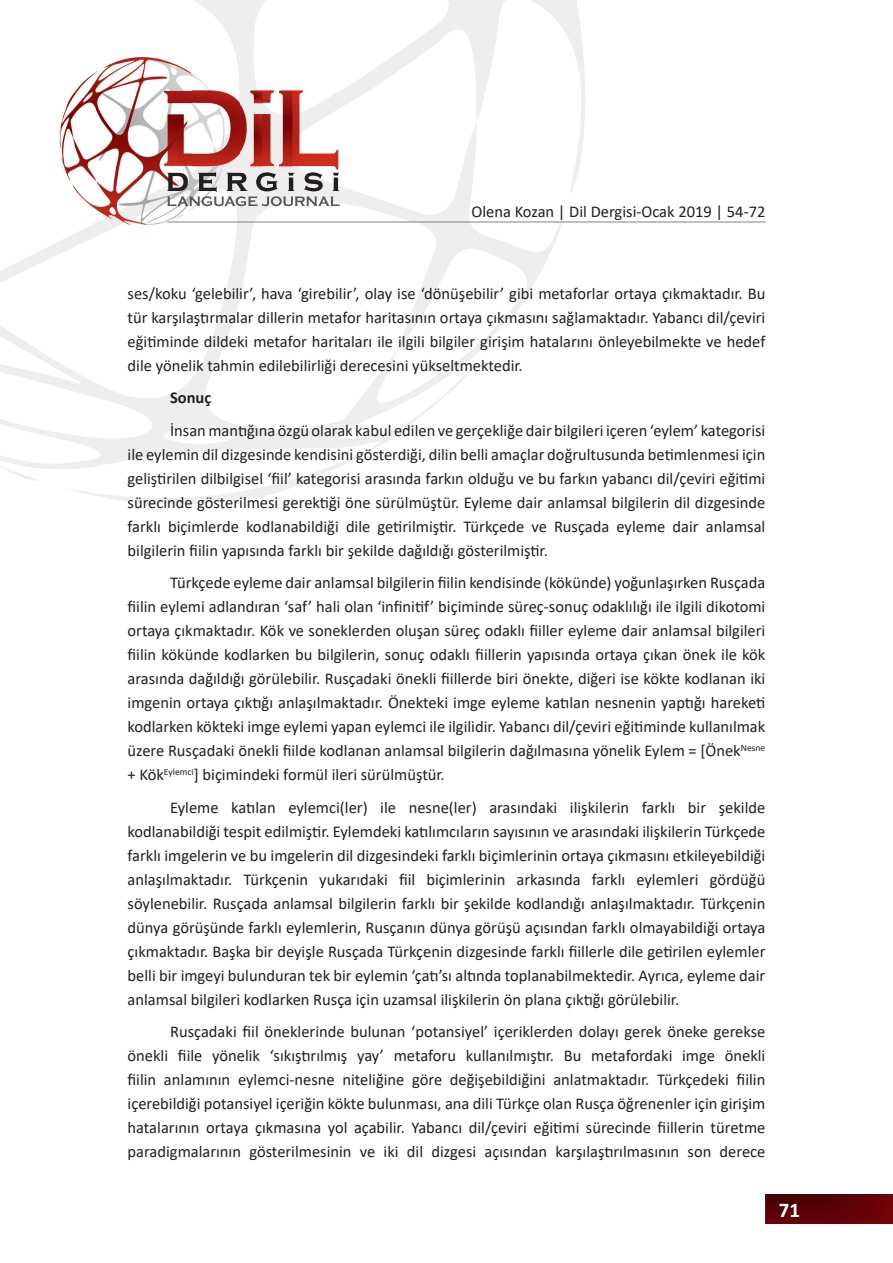
<style>
.page{position:relative;width:893px;height:1263px;background:#fff}
.page>*{position:absolute;margin:0;border:0;box-sizing:border-box;transform-origin:0 0}
.t1{font:700 21px "Calibri";color:#fff}
.t2{font:16.5px/24px "Calibri";color:#231f20;text-align:justify}
.t3{font:700 16.5px "Calibri";color:#231f20}
</style>
<div class="page">
<svg style="left:0;top:0;width:585px;height:504px"></svg>
<img style="left:192px;top:58px;width:35px;height:167px">
<img style="left:192px;top:91px;width:146px;height:79px">
<img style="left:279px;top:91px;width:13px;height:75px">
<img style="left:250px;top:114px;width:12px;height:52px">
<svg style="left:250px;top:91px;width:12px;height:13px"></svg>
<img style="left:192px;top:91px;width:47px;height:75px">
<img style="left:60px;top:57px;width:132px;height:168px">
<svg style="left:167px;top:172px;width:173px;height:34px;background:#b3b2b3"></svg>
<hr style="left:167px;top:222px;width:598px;height:1px;background:#808285">
<img style="left:765px;top:1194px;width:128px;height:30px">
<p class="t2" style="left:471px;top:200px;width:295px">Olena Kozan | Dil Dergisi-Ocak 2019 | 54-72</p>
<p class="t2" style="left:128px;top:281px;width:639px">ses/koku ‘gelebilir’, hava ‘girebilir’, olay ise ‘dönüşebilir’ gibi metaforlar ortaya çıkmaktadır. Bu tür karşılaştırmalar dillerin metafor haritasının ortaya çıkmasını sağlamaktadır. Yabancı dil/çeviri eğitiminde dildeki metafor haritaları ile ilgili bilgiler girişim hatalarını önleyebilmekte ve hedef dile yönelik tahmin edilebilirliği derecesini yükseltmektedir.</p>
<p class="t3" style="left:170px;top:386px;width:43px">Sonuç</p>
<p class="t2" style="left:128px;top:418px;width:639px;text-indent:43px">İnsan mantığına özgü olarak kabul edilen ve gerçekliğe dair bilgileri içeren ‘eylem’ kategorisi ile eylemin dil dizgesinde kendisini gösterdiği, dilin belli amaçlar doğrultusunda betimlenmesi için geliştirilen dilbilgisel ‘fiil’ kategorisi arasında farkın olduğu ve bu farkın yabancı dil/çeviri eğitimi sürecinde gösterilmesi gerektiği öne sürülmüştür. Eyleme dair anlamsal bilgilerin dil dizgesinde farklı biçimlerde kodlanabildiği dile getirilmiştir. Türkçede ve Rusçada eyleme dair anlamsal bilgilerin fiilin yapısında farklı bir şekilde dağıldığı gösterilmiştir.</p>
<p class="t2" style="left:128px;top:570px;width:639px;text-indent:43px">Türkçede eyleme dair anlamsal bilgilerin fiilin kendisinde (kökünde) yoğunlaşırken Rusçada fiilin eylemi adlandıran ‘saf’ hali olan ‘infinitif’ biçiminde süreç-sonuç odaklılığı ile ilgili dikotomi ortaya çıkmaktadır. Kök ve soneklerden oluşan süreç odaklı fiiller eyleme dair anlamsal bilgileri fiilin kökünde kodlarken bu bilgilerin, sonuç odaklı fiillerin yapısında ortaya çıkan önek ile kök arasında dağıldığı görülebilir. Rusçadaki önekli fiillerde biri önekte, diğeri ise kökte kodlanan iki imgenin ortaya çıktığı anlaşılmaktadır. Önekteki imge eyleme katılan nesnenin yaptığı hareketi kodlarken kökteki imge eylemi yapan eylemci ile ilgilidir. Yabancı dil/çeviri eğitiminde kullanılmak üzere Rusçadaki önekli fiilde kodlanan anlamsal bilgilerin dağılmasına yönelik Eylem = [Önek<sup>Nesne </sup>+ Kök<sup>Eylemci</sup>] biçimindeki formül ileri sürülmüştür.</p>
<p class="t2" style="left:128px;top:795px;width:639px;text-indent:43px">Eyleme katılan eylemci(ler) ile nesne(ler) arasındaki ilişkilerin farklı bir şekilde kodlanabildiği tespit edilmiştir. Eylemdeki katılımcıların sayısının ve arasındaki ilişkilerin Türkçede farklı imgelerin ve bu imgelerin dil dizgesindeki farklı biçimlerinin ortaya çıkmasını etkileyebildiği anlaşılmaktadır. Türkçenin yukarıdaki fiil biçimlerinin arkasında farklı eylemleri gördüğü söylenebilir. Rusçada anlamsal bilgilerin farklı bir şekilde kodlandığı anlaşılmaktadır. Türkçenin dünya görüşünde farklı eylemlerin, Rusçanın dünya görüşü açısından farklı olmayabildiği ortaya çıkmaktadır. Başka bir deyişle Rusçada Türkçenin dizgesinde farklı fiillerle dile getirilen eylemler belli bir imgeyi bulunduran tek bir eylemin ‘çatı’sı altında toplanabilmektedir. Ayrıca, eyleme dair anlamsal bilgileri kodlarken Rusça için uzamsal ilişkilerin ön plana çıktığı görülebilir.</p>
<p class="t2" style="left:128px;top:1019px;width:639px;text-indent:43px">Rusçadaki fiil öneklerinde bulunan ‘potansiyel’ içeriklerden dolayı gerek öneke gerekse önekli fiile yönelik ‘sıkıştırılmış yay’ metaforu kullanılmıştır. Bu metafordaki imge önekli fiilin anlamının eylemci-nesne niteliğine göre değişebildiğini anlatmaktadır. Türkçedeki fiilin içerebildiği potansiyel içeriğin kökte bulunması, ana dili Türkçe olan Rusça öğrenenler için girişim hatalarının ortaya çıkmasına yol açabilir. Yabancı dil/çeviri eğitimi sürecinde fiillerin türetme paradigmalarının gösterilmesinin ve iki dil dizgesi açısından karşılaştırılmasının son derece</p>
<p class="t1" style="left:779px;top:1195px;width:23px">71</p>
</div>
